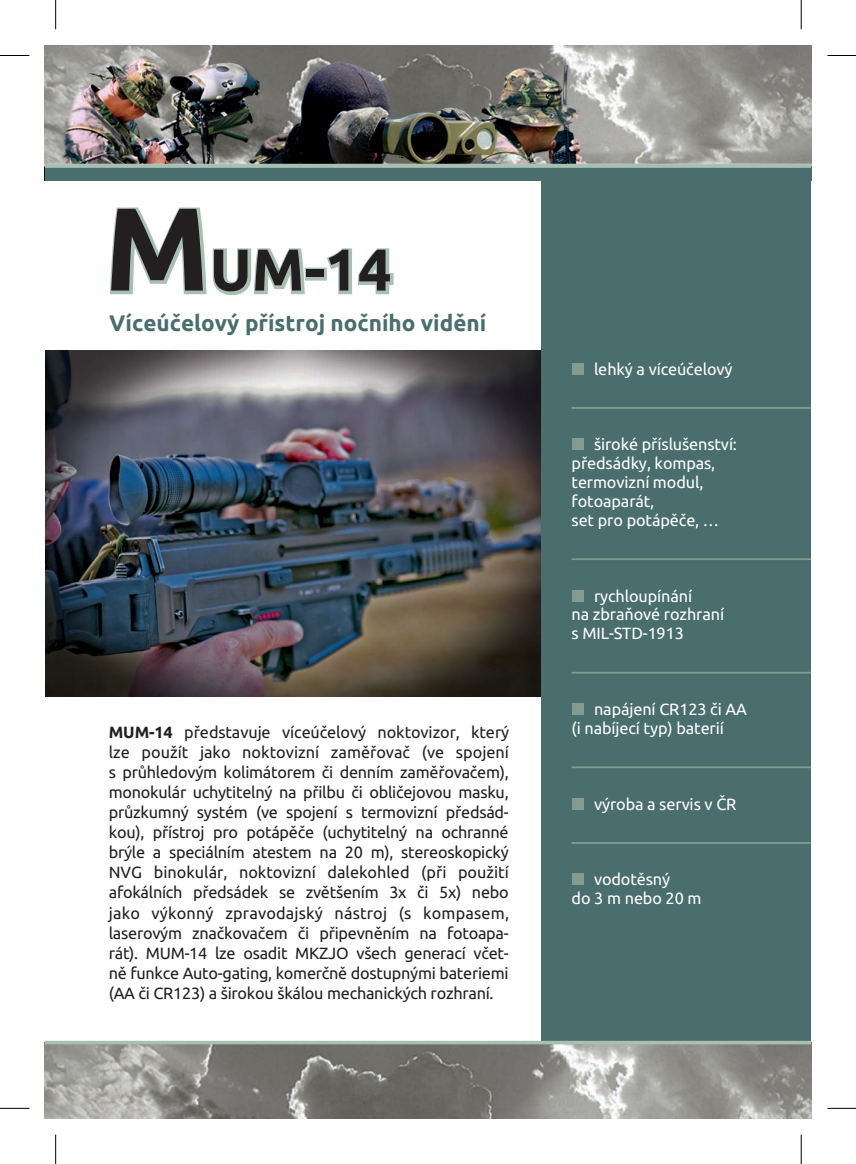
<style>
.page{position:relative;width:856px;height:1164px;background:#fff}
.page>*{position:absolute;margin:0;border:0;box-sizing:border-box;transform-origin:0 0}
.t1{font:700 58.88px "Ubuntu";color:#231f20}
.t2{font:700 22.5px "Ubuntu";color:#496e6d}
.t3{font:16.25px/20px "Ubuntu";letter-spacing:-.015em;color:#231f20;text-align:justify}
.t4{font:16.25px/18.9px "Ubuntu";color:#fff}
.s1{font-size:117.88px}
.s2{font-weight:700}
</style>
<div class="page">
<img style="left:45px;top:45px;width:765px;height:119px">
<img style="left:45px;top:350px;width:496px;height:346px">
<div style="left:541px;top:173px;width:269px;height:875px;background:#496e6d"></div>
<img style="left:45px;top:1044px;width:765px;height:75px">
<svg style="left:110px;top:207px;width:283px;height:88px"></svg>
<div style="left:45px;top:166px;width:765px;height:15px;background:#496e6d"></div>
<hr style="left:571px;top:407px;width:239px;height:2px;background:#869b8f">
<hr style="left:571px;top:558px;width:239px;height:2px;background:#869b8f">
<hr style="left:571px;top:672px;width:239px;height:1px;background:#869b8f">
<hr style="left:571px;top:766px;width:239px;height:2px;background:#869b8f">
<hr style="left:571px;top:842px;width:239px;height:2px;background:#869b8f">
<div style="left:571px;top:362px;width:12px;height:12px;background:#869b8f"></div>
<div style="left:571px;top:438px;width:12px;height:12px;background:#869b8f"></div>
<div style="left:571px;top:589px;width:12px;height:12px;background:#869b8f"></div>
<div style="left:571px;top:703px;width:12px;height:12px;background:#869b8f"></div>
<div style="left:571px;top:797px;width:12px;height:12px;background:#869b8f"></div>
<div style="left:571px;top:873px;width:12px;height:12px;background:#869b8f"></div>
<svg style="left:45px;top:164px;width:765px;height:4px;background:#a4bcae"></svg>
<svg style="left:45px;top:1040px;width:765px;height:4px;background:#abc2b6"></svg>
<svg style="left:0;top:1108px;width:29px;height:1px"></svg>
<hr style="left:55px;top:1134px;width:1px;height:30px;background:#000">
<svg style="left:0;top:55px;width:29px;height:1px"></svg>
<svg style="left:55px;top:0;width:1px;height:29px"></svg>
<svg style="left:827px;top:55px;width:28px;height:1px"></svg>
<svg style="left:800px;top:0;width:1px;height:29px"></svg>
<svg style="left:827px;top:1108px;width:28px;height:1px"></svg>
<hr style="left:800px;top:1134px;width:1px;height:30px;background:#000">
<h1 class="t1" style="left:104px;top:245px;width:289px"><span class="s1">M</span>UM-14</h1>
<h2 class="t2" style="left:109px;top:313px;width:378px">Víceúčelový přístroj nočního vidění</h2>
<p class="t3" style="left:109px;top:723px;width:402px"><span class="s2">MUM-14</span> představuje víceúčelový noktovizor, který lze použít jako noktovizní zaměřovač (ve spojení s průhledovým kolimátorem či denním zaměřovačem), monokulár uchytitelný na přilbu či obličejovou masku, průzkumný systém (ve spojení s termovizní předsád&shy;kou), přístroj pro potápěče (uchytitelný na ochranné brýle a speciálním atestem na 20 m), stereoskopický NVG binokulár, noktovizní dalekohled (při použití afokálních předsádek se zvětšením 3x či 5x) nebo jako výkonný zpravodajský nástroj (s kompasem, laserovým značkovačem či připevněním na fotoapa&shy;rát). MUM-14 lze osadit MKZJO všech generací včet&shy;ně funkce Auto-gating, komerčně dostupnými bateriemi (AA či CR123) a širokou škálou mechanických rozhraní.</p>
<p class="t4" style="left:594px;top:360px;width:140px">lehký a víceúčelový</p>
<p class="t4" style="left:571px;top:436px;width:167px;text-indent:23px">široké příslušenství: předsádky, kompas, termovizní modul, fotoaparát,<br>set pro potápěče, …</p>
<p class="t4" style="left:571px;top:587px;width:154px;text-indent:23px">rychloupínání<br>na zbraňové rozhraní s MIL-STD-1913</p>
<p class="t4" style="left:571px;top:701px;width:177px;text-indent:23px">napájení CR123 či AA (i nabíjecí typ) baterií</p>
<p class="t4" style="left:594px;top:795px;width:144px">výroba a servis v ČR</p>
<p class="t4" style="left:571px;top:871px;width:131px;text-align:center">vodotěsný<br>do 3 m nebo 20 m</p>
</div>
